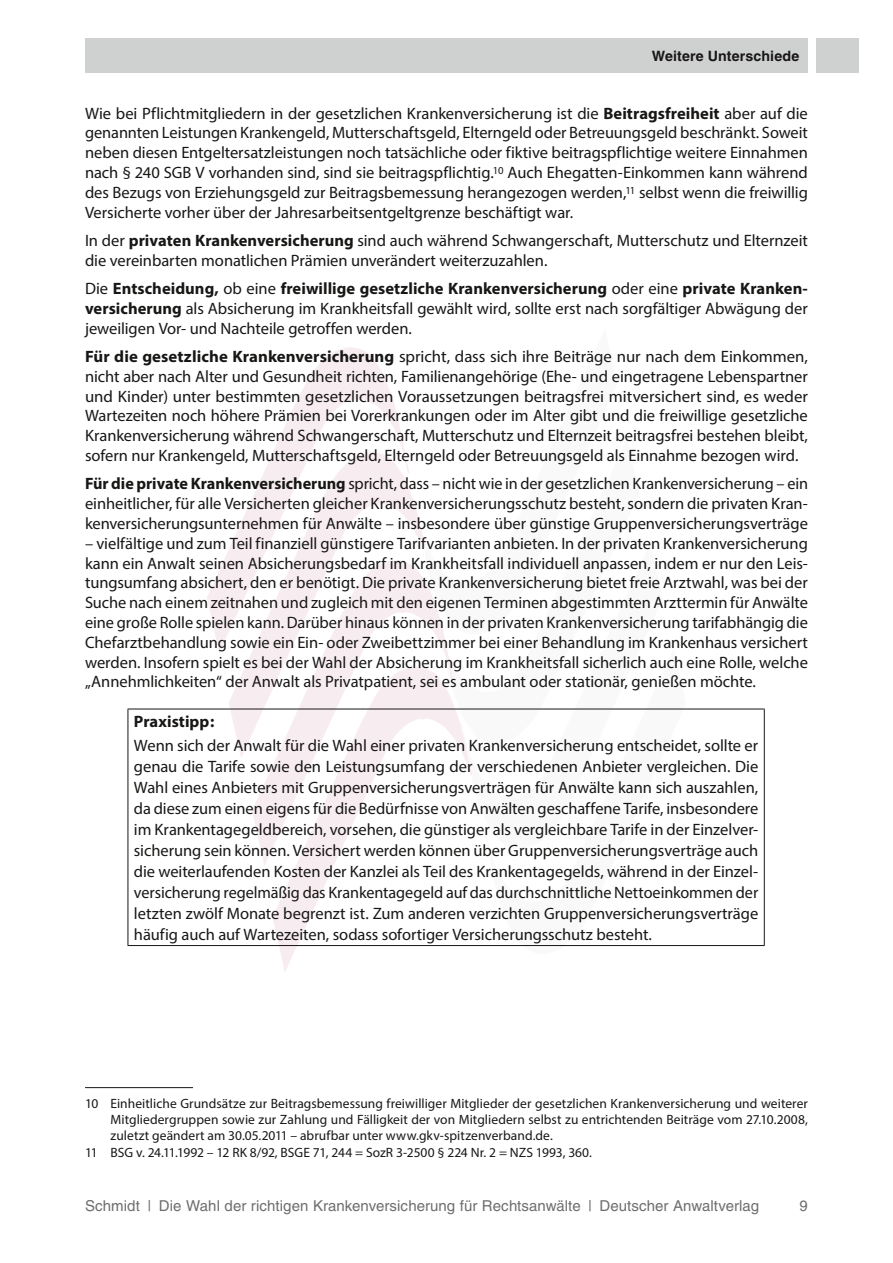
<style>
.page{position:relative;width:893px;height:1263px;background:#fff}
.page>*{position:absolute;margin:0;border:0;box-sizing:border-box;transform-origin:0 0}
.t1{font:16.5px/19.8px "Myriad Pro";letter-spacing:-.005em;color:#181716;text-align:justify}
.t2{font:700 16.5px "Myriad Pro";color:#181716}
.t3{font:15px "Helvetica";letter-spacing:.005em;color:#6e6e6e}
.t4{font:700 14.25px "Helvetica";letter-spacing:.005em;color:#181716}
.t5{font:13.5px "Myriad Pro";letter-spacing:.005em;color:#181716}
.s1{font-weight:700}
</style>
<div class="page">
<div style="left:85px;top:38px;width:723px;height:34px;background:#cfd0d0"></div>
<div style="left:816px;top:38px;width:43px;height:34px;background:#cfd0d0"></div>
<svg style="left:207px;top:347px;width:198px;height:305px"></svg>
<svg style="left:252px;top:585px;width:198px;height:280px"></svg>
<svg style="left:272px;top:666px;width:202px;height:305px"></svg>
<svg style="left:228px;top:452px;width:199px;height:306px"></svg>
<hr style="left:128px;top:709px;width:637px;height:1px;background:#181716">
<hr style="left:128px;top:709px;width:1px;height:236px;background:#181716">
<hr style="left:764px;top:709px;width:1px;height:236px;background:#181716">
<hr style="left:128px;top:945px;width:637px;height:1px;background:#181716">
<hr style="left:85px;top:1087px;width:108px;height:1px;background:#181716">
<p class="t4" style="left:652px;top:47px;width:149px">Weitere Unterschiede</p>
<p class="t1" style="left:85px;top:103px;width:724px">Wie bei Pflichtmitgliedern in der gesetzlichen Krankenversicherung ist die <span class="s1">Beitragsfreiheit</span> aber auf die genannten Leistungen Krankengeld, Mutterschaftsgeld, Elterngeld oder Betreuungsgeld beschränkt. Soweit neben diesen Entgeltersatzleistungen noch tatsächliche oder fiktive beitragspflichtige weitere Einnahmen nach § 240 SGB V vorhanden sind, sind sie beitragspflichtig.<sup>10</sup> Auch Ehegatten-Einkommen kann während des Bezugs von Erziehungsgeld zur Beitragsbemessung herangezogen werden,<sup>11</sup> selbst wenn die freiwillig Versicherte vorher über der Jahresarbeitsentgeltgrenze beschäftigt war.</p>
<p class="t1" style="left:85px;top:230px;width:724px">In der <span class="s1">privaten Krankenversicherung</span> sind auch während Schwangerschaft, Mutterschutz und Elternzeit die vereinbarten monatlichen Prämien unverändert weiterzuzahlen.</p>
<p class="t1" style="left:85px;top:278px;width:724px">Die <span class="s1">Entscheidung,</span> ob eine <span class="s1">freiwillige gesetzliche Krankenversicherung</span> oder eine <span class="s1">private Kranken&shy;versicherung</span> als Absicherung im Krankheitsfall gewählt wird, sollte erst nach sorgfältiger Abwägung der jeweiligen Vor- und Nachteile getroffen werden.</p>
<p class="t1" style="left:85px;top:346px;width:724px"><span class="s1">Für die gesetzliche Krankenversicherung</span> spricht, dass sich ihre Beiträge nur nach dem Einkommen, nicht aber nach Alter und Gesundheit richten, Familienangehörige (Ehe- und eingetragene Lebenspartner und Kinder) unter bestimmten gesetzlichen Voraussetzungen beitragsfrei mitversichert sind, es weder Wartezeiten noch höhere Prämien bei Vorerkrankungen oder im Alter gibt und die freiwillige gesetzliche Krankenversicherung während Schwangerschaft, Mutterschutz und Elternzeit beitragsfrei bestehen bleibt, sofern nur Krankengeld, Mutterschaftsgeld, Elterngeld oder Betreuungsgeld als Einnahme bezogen wird.</p>
<p class="t1" style="left:85px;top:474px;width:724px"><span class="s1">Für die private Krankenversicherung</span> spricht, dass – nicht wie in der gesetzlichen Krankenversicherung – ein einheitlicher, für alle Versicherten gleicher Krankenversicherungsschutz besteht, sondern die privaten Kran&shy;kenversicherungsunternehmen für Anwälte – insbesondere über günstige Gruppenversicherungsverträge</p>
<p class="t1" style="left:85px;top:533px;width:724px">– vielfältige und zum Teil finanziell günstigere Tarifvarianten anbieten. In der privaten Krankenversicherung kann ein Anwalt seinen Absicherungsbedarf im Krankheitsfall individuell anpassen, indem er nur den Leis&shy;tungsumfang absichert, den er benötigt. Die private Krankenversicherung bietet freie Arztwahl, was bei der Suche nach einem zeitnahen und zugleich mit den eigenen Terminen abgestimmten Arzttermin für Anwälte eine große Rolle spielen kann. Darüber hinaus können in der privaten Krankenversicherung tarifabhängig die Chefarztbehandlung sowie ein Ein- oder Zweibettzimmer bei einer Behandlung im Krankenhaus versichert werden. Insofern spielt es bei der Wahl der Absicherung im Krankheitsfall sicherlich auch eine Rolle, welche „Annehmlichkeiten“ der Anwalt als Privatpatient, sei es ambulant oder stationär, genießen möchte.</p>
<p class="t2" style="left:134px;top:711px;width:82px">Praxistipp:</p>
<p class="t1" style="left:134px;top:734px;width:626px;line-height:21px">Wenn sich der Anwalt für die Wahl einer privaten Krankenversicherung entscheidet, sollte er genau die Tarife sowie den Leistungsumfang der verschiedenen Anbieter vergleichen. Die Wahl eines Anbieters mit Gruppenversicherungsverträgen für Anwälte kann sich auszahlen, da diese zum einen eigens für die Bedürfnisse von Anwälten geschaffene Tarife, insbesondere im Krankentagegeldbereich, vorsehen, die günstiger als vergleichbare Tarife in der Einzelver&shy;sicherung sein können. Versichert werden können über Gruppenversicherungsverträge auch die weiterlaufenden Kosten der Kanzlei als Teil des Krankentagegelds, während in der Einzel&shy;versicherung regelmäßig das Krankentagegeld auf das durchschnittliche Nettoeinkommen der letzten zwölf Monate begrenzt ist. Zum anderen verzichten Gruppenversicherungsverträge häufig auch auf Wartezeiten, sodass sofortiger Versicherungsschutz besteht.</p>
<p class="t5" style="left:85px;top:1095px;width:724px">10 Einheitliche Grundsätze zur Beitragsbemessung freiwilliger Mitglieder der gesetzlichen Krankenversicherung und weiterer</p>
<p class="t5" style="left:111px;top:1111px;width:699px">Mitgliedergruppen sowie zur Zahlung und Fälligkeit der von Mitgliedern selbst zu entrichtenden Beiträge vom 27.10.2008,</p>
<p class="t5" style="left:111px;top:1127px;width:444px">zuletzt geändert am 30.05.2011 – abrufbar unter www.gkv-spitzenverband.de.</p>
<p class="t5" style="left:85px;top:1144px;width:508px">11 BSG v. 24.11.1992 – 12 RK 8/92, BSGE 71, 244 = SozR 3-2500 § 224 Nr. 2 = NZS 1993, 360.</p>
<p class="t3" style="left:85px;top:1197px;width:676px">Schmidt | Die Wahl der richtigen Krankenversicherung für Rechtsanwälte | Deutscher Anwaltverlag</p>
<p class="t3" style="left:800px;top:1197px;width:10px">9</p>
</div>
